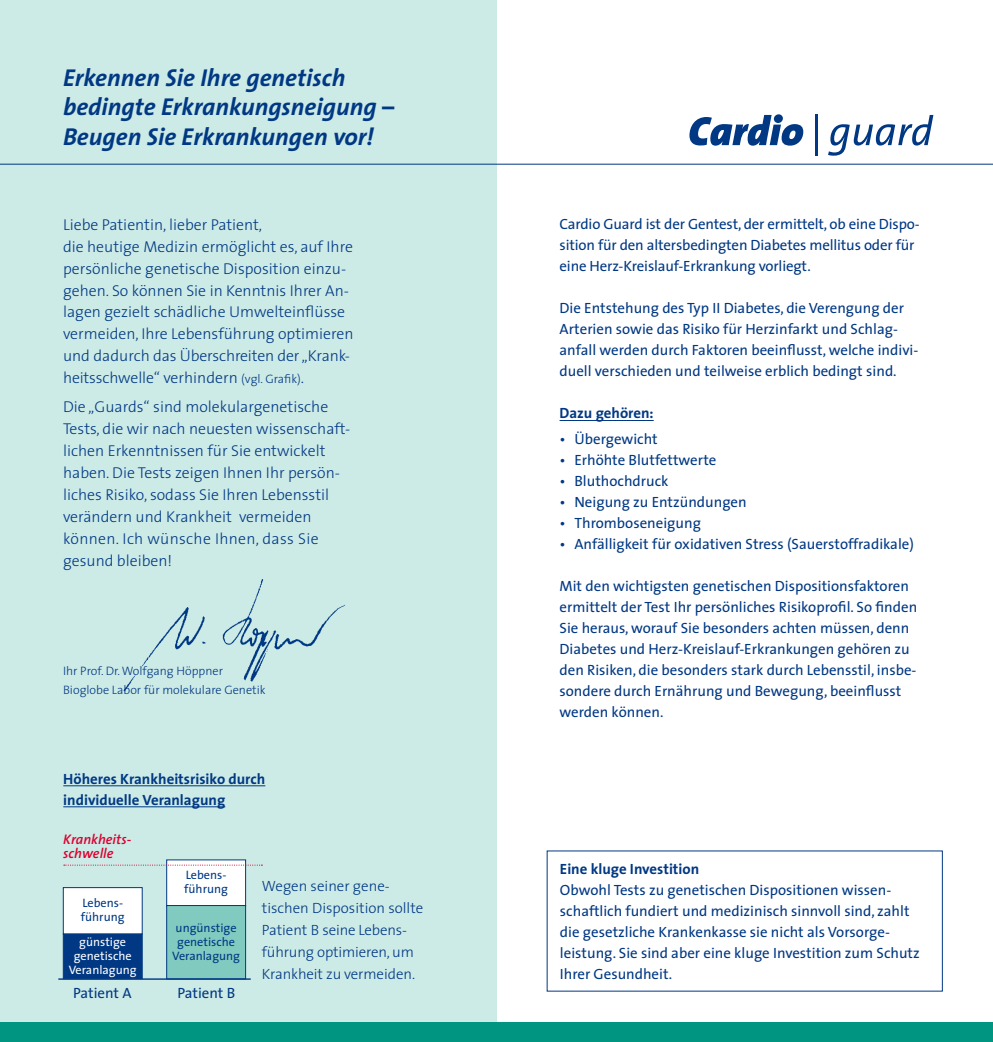
<style>
.page{position:relative;width:993px;height:1042px;background:#fff}
.page>*{position:absolute;margin:0;border:0;box-sizing:border-box;transform-origin:0 0}
.t1{font:italic 700 24.5px/29.8px "The Sans";color:#003883}
.t2{font:300 15.75px/21.9px "The Sans";color:#003883}
.t3{font:14.88px/21px "The Sans";color:#003883}
.t4{font:300 14.88px/21.9px "The Sans";letter-spacing:-.01em;color:#003883}
.t5{font:700 14.88px/21px "The Sans";color:#003883}
.t6{font:italic 600 14px/14px "The Sans";color:#dc002e}
.t7{font:300 12.25px/19.2px "The Sans";color:#003883}
.t8{font:12.25px/14px "The Sans";color:#003883}
.t9{font:12.25px/14px "The Sans";color:#fff;text-align:center}
.s1{font-size:12.25px}
</style>
<div class="page">
<div style="left:0;top:0;width:496px;height:1042px;background:#cceae6"></div>
<div style="left:0;top:1022px;width:992px;height:20px;background:#009580"></div>
<hr style="left:559px;top:420px;width:94px;height:1px;background:#003883">
<hr style="left:0;top:164px;width:992px;height:1px;background:#003883">
<hr style="left:63px;top:785px;width:202px;height:1px;background:#003883">
<hr style="left:63px;top:806px;width:162px;height:1px;background:#003883">
<div style="left:166px;top:859px;width:80px;height:47px;background:#fff;border:1px solid #003883"></div>
<div style="left:166px;top:905px;width:80px;height:74px;background:#80cabf;border:1px solid #003883"></div>
<div style="left:63px;top:887px;width:79px;height:47px;background:#fff;border:1px solid #003883"></div>
<div style="left:63px;top:934px;width:79px;height:45px;background:#003883;border:1px solid #003883"></div>
<svg style="left:64px;top:864px;width:198px;height:1px"></svg>
<hr style="left:58px;top:978px;width:193px;height:2px;background:#003883">
<img style="left:123px;top:579px;width:222px;height:113px">
<svg style="left:689px;top:114px;width:114px;height:32px"></svg>
<hr style="left:814px;top:114px;width:3px;height:41px;background:#003883">
<svg style="left:828px;top:115px;width:105px;height:41px"></svg>
<h1 class="t1" style="left:63px;top:62px;width:332px">Erkennen Sie Ihre genetisch bedingte Erkrankungsneigung –<br>Beugen Sie Erkrankungen vor!</h1>
<p class="t2" style="left:63px;top:213px;width:292px">Liebe Patientin, lieber Patient,<br>die heutige Medizin ermöglicht es, auf Ihre persönliche genetische Disposition einzu&shy;gehen. So können Sie in Kenntnis Ihrer An&shy;lagen gezielt schädliche Umwelteinflüsse vermeiden, Ihre Lebensführung optimieren und dadurch das Überschreiten der „Krank&shy;heitsschwelle“ verhindern <span class="s1">(vgl. Grafik)</span>.</p>
<p class="t2" style="left:63px;top:395px;width:289px">Die „Guards“ sind molekulargenetische Tests, die wir nach neuesten wissenschaft&shy;lichen Erkenntnissen für Sie entwickelt haben. Die Tests zeigen Ihnen Ihr persön&shy;liches Risiko, sodass Sie Ihren Lebensstil verändern und Krankheit vermeiden können. Ich wünsche Ihnen, dass Sie gesund bleiben!</p>
<p class="t7" style="left:63px;top:661px;width:204px">Ihr Prof. Dr. Wolfgang Höppner<br>Bioglobe Labor für molekulare Genetik</p>
<p class="t5" style="left:63px;top:767px;width:203px">Höheres Krankheitsrisiko durch individuelle Veranlagung</p>
<p class="t6" style="left:63px;top:832px;width:69px">Krankheits&shy;schwelle</p>
<p class="t8" style="left:81px;top:896px;width:45px">Lebens&shy;führung</p>
<p class="t9" style="left:69px;top:934px;width:69px">günstige genetische<br>Veranlagung</p>
<p class="t8" style="left:184px;top:868px;width:45px">Lebens&shy;führung</p>
<p class="t8" style="left:172px;top:920px;width:69px;text-align:center">ungünstige genetische<br>Veranlagung</p>
<p class="t3" style="left:73px;top:982px;width:60px">Patient A</p>
<p class="t3" style="left:177px;top:982px;width:59px">Patient B</p>
<p class="t4" style="left:262px;top:874px;width:163px">Wegen seiner gene&shy;tischen Disposition sollte<br>Patient B seine Lebens&shy;führung optimieren, um<br>Krankheit zu vermeiden.</p>
<p class="t3" style="left:559px;top:213px;width:361px">Cardio Guard ist der Gentest, der ermittelt, ob eine Dispo&shy;sition für den altersbedingten Diabetes mellitus oder für eine Herz-Kreislauf-Erkrankung vorliegt.</p>
<p class="t3" style="left:559px;top:297px;width:360px">Die Entstehung des Typ II Diabetes, die Verengung der Arterien sowie das Risiko für Herzinfarkt und Schlag&shy;anfall werden durch Faktoren beeinflusst, welche indivi&shy;duell verschieden und teilweise erblich bedingt sind.</p>
<p class="t5" style="left:559px;top:402px;width:96px">Dazu gehören:</p>
<p class="t3" style="left:559px;top:428px;width:100px">• Übergewicht</p>
<p class="t3" style="left:559px;top:449px;width:158px">• Erhöhte Blutfettwerte</p>
<p class="t3" style="left:559px;top:470px;width:110px">• Bluthochdruck</p>
<p class="t3" style="left:559px;top:491px;width:189px">• Neigung zu Entzündungen</p>
<p class="t3" style="left:559px;top:512px;width:143px">• Thromboseneigung</p>
<p class="t3" style="left:559px;top:533px;width:356px">• Anfälligkeit für oxidativen Stress (Sauerstoffradikale)</p>
<p class="t3" style="left:559px;top:575px;width:359px">Mit den wichtigsten genetischen Dispositionsfaktoren ermittelt der Test Ihr persönliches Risikoprofil. So finden Sie heraus, worauf Sie besonders achten müssen, denn Diabetes und Herz-Kreislauf-Erkrankungen gehören zu den Risiken, die besonders stark durch Lebensstil, insbe&shy;sondere durch Ernährung und Bewegung, beeinflusst werden können.</p>
<p class="t5" style="left:560px;top:858px;width:141px">Eine kluge Investition</p>
<p class="t3" style="left:560px;top:879px;width:361px">Obwohl Tests zu genetischen Dispositionen wissen&shy;schaftlich fundiert und medizinisch sinnvoll sind, zahlt die gesetzliche Krankenkasse sie nicht als Vorsorge&shy;leistung. Sie sind aber eine kluge Investition zum Schutz Ihrer Gesundheit.</p>
</div>
